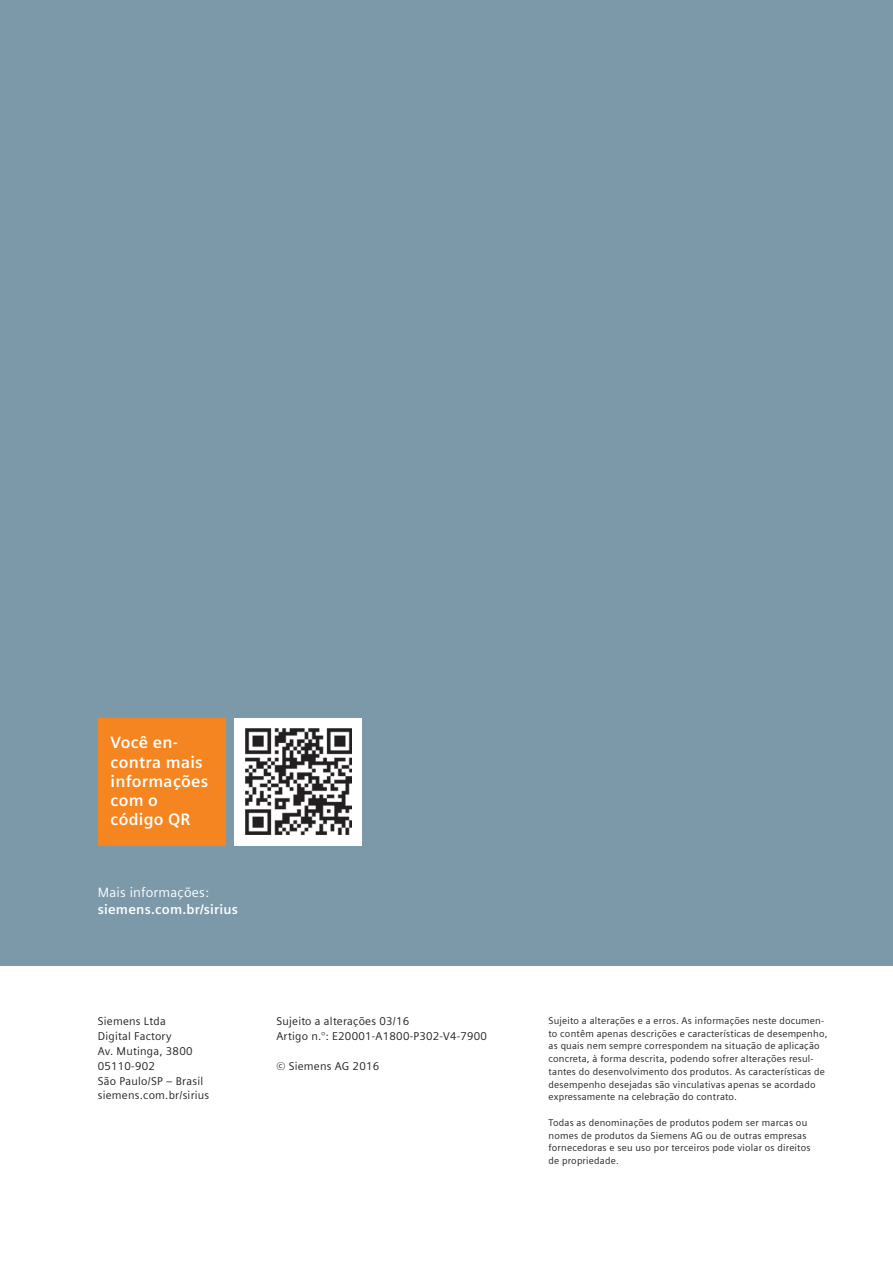
<style>
.page{position:relative;width:893px;height:1263px;background:#fff}
.page>*{position:absolute;margin:0;border:0;box-sizing:border-box;transform-origin:0 0}
.D_04__Copy_eye-catch{font:700 16.5px/19.2px "Siemens Sans";letter-spacing:.015em;color:#fff}
.D_04__Copy_Roman__9p{font:700 13.5px/17px "Siemens Sans";letter-spacing:.015em;color:#fff}
.D_04__Copy___7_5pt_3{font:11.25px/14.9px "Siemens Sans";letter-spacing:.02em;color:#231f20}
.D_Rechtstext_RS___6{font:9.75px/12.8px "Siemens Sans";letter-spacing:.02em;color:#231f20}
.s1{font-weight:400}
</style>
<div class="page">
<div style="left:0;top:0;width:893px;height:965px;background:#7b99a9"></div>
<div style="left:234px;top:719px;width:127px;height:127px;background:#fff"></div>
<img style="left:246px;top:728px;width:106px;height:106px">
<div style="left:98px;top:719px;width:127px;height:127px;background:#f58520"></div>
<p class="D_04__Copy_eye-catch" style="left:111px;top:733px;width:99px">Você en&shy;contra mais informações com o código QR</p>
<p class="D_04__Copy_Roman__9p" style="left:98px;top:884px;width:142px"><span class="s1">Mais informações: </span>siemens.com.br/sirius</p>
<p class="D_04__Copy___7_5pt_3" style="left:98px;top:1014px;width:113px">Siemens Ltda<br>Digital Factory<br>Av. Mutinga, 3800<br>05110-902<br>São Paulo/SP – Brasil siemens.com.br/sirius</p>
<p class="D_04__Copy___7_5pt_3" style="left:276px;top:1014px;width:212px">Sujeito a alterações 03/16<br>Artigo n.°: E20001-A1800-P302-V4-7900</p>
<p class="D_04__Copy___7_5pt_3" style="left:276px;top:1058px;width:104px">© Siemens AG 2016</p>
<p class="D_Rechtstext_RS___6" style="left:549px;top:1014px;width:280px">Sujeito a alterações e a erros. As informações neste documen&shy;to contêm apenas descrições e características de desempenho, as quais nem sempre correspondem na situação de aplicação concreta, à forma descrita, podendo sofrer alterações resul&shy;tantes do desenvolvimento dos produtos. As características de desempenho desejadas são vinculativas apenas se acordado expressamente na celebração do contrato.</p>
<p class="D_Rechtstext_RS___6" style="left:549px;top:1116px;width:263px">Todas as denominações de produtos podem ser marcas ou nomes de produtos da Siemens AG ou de outras empresas fornecedoras e seu uso por terceiros pode violar os direitos de propriedade.</p>
</div>
